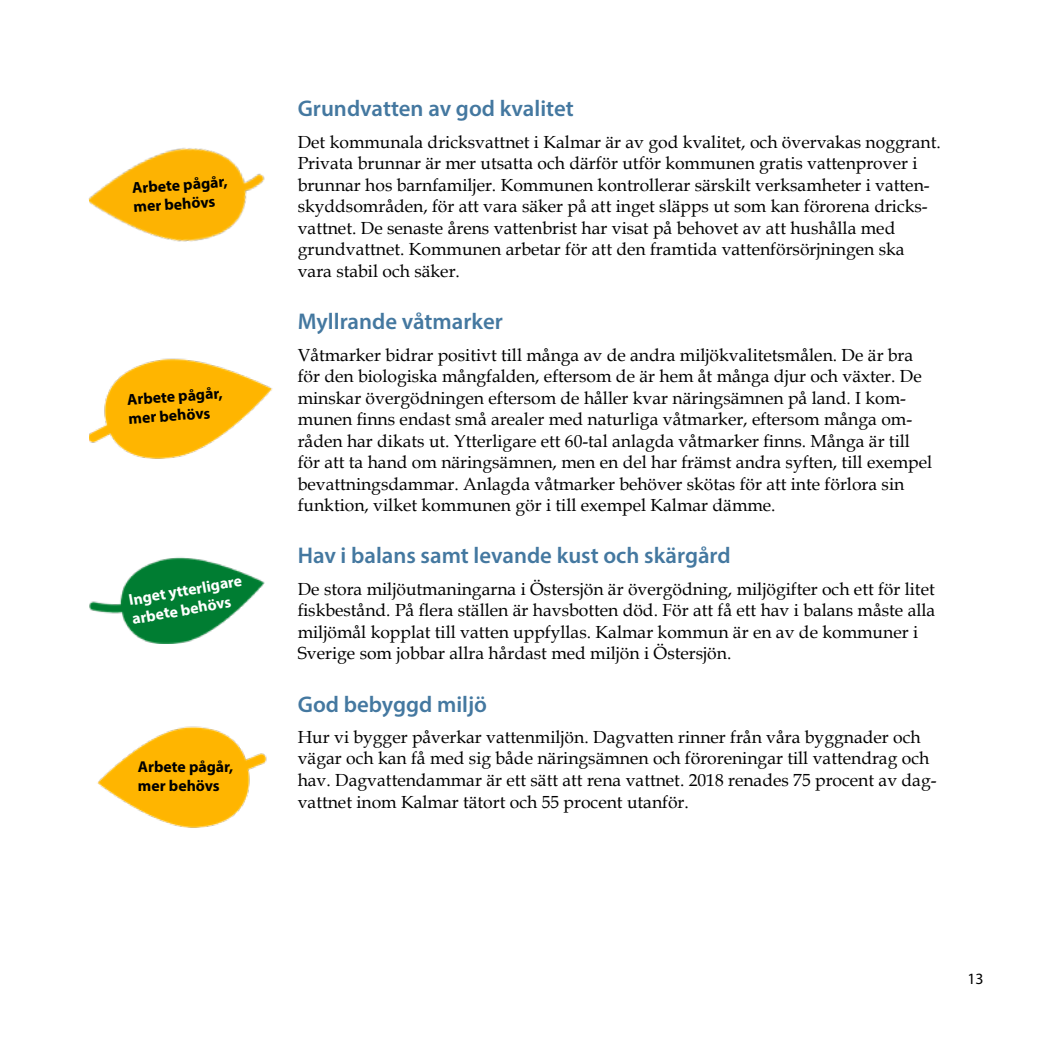
<style>
.page{position:relative;width:1042px;height:1042px;background:#fff}
.page>*{position:absolute;margin:0;border:0;box-sizing:border-box;transform-origin:0 0}
.t1{font:600 22.75px "Myriad Pro";color:#4478a0}
.t2{font:17.5px/21.5px "Book Antiqua";color:#000}
.t3{font:700 15.75px/18.9px "Myriad Pro";color:#000}
.t4{font:700 15.75px/18.9px "Myriad Pro";color:#fff}
.t5{font:15.75px "Myriad Pro";color:#000}
</style>
<div class="page">
<img style="left:88px;top:148px;width:177px;height:94px">
<img style="left:90px;top:358px;width:183px;height:101px">
<img style="left:90px;top:557px;width:175px;height:86px">
<img style="left:97px;top:726px;width:170px;height:102px">
<p class="t3" style="left:132px;top:178px;width:97px;rotate:-4deg">Arbete pågår, mer behövs</p>
<p class="t3" style="left:126px;top:390px;width:97px;rotate:-4deg">Arbete pågår, mer behövs</p>
<p class="t4" style="left:127px;top:590px;width:116px;rotate:-10deg">Inget ytterligare arbete behövs</p>
<p class="t3" style="left:138px;top:757px;width:97px">Arbete pågår, mer behövs</p>
<h1 class="t1" style="left:298px;top:94px;width:277px">Grundvatten av god kvalitet</h1>
<p class="t2" style="left:298px;top:131px;width:644px">Det kommunala dricksvattnet i Kalmar är av god kvalitet, och övervakas noggrant.<br>Privata brunnar är mer utsatta och därför utför kommunen gratis vattenprover i brunnar hos barnfamiljer. Kommunen kontrollerar särskilt verksamheter i vatten&shy;skyddsområden, för att vara säker på att inget släpps ut som kan förorena dricks&shy;vattnet. De senaste årens vattenbrist har visat på behovet av att hushålla med grundvattnet. Kommunen arbetar för att den framtida vattenförsörjningen ska vara stabil och säker.</p>
<h1 class="t1" style="left:298px;top:307px;width:207px">Myllrande våtmarker</h1>
<p class="t2" style="left:298px;top:343px;width:636px">Våtmarker bidrar positivt till många av de andra miljökvalitetsmålen. De är bra för den biologiska mångfalden, eftersom de är hem åt många djur och växter. De minskar övergödningen eftersom de håller kvar näringsämnen på land. I kom&shy;munen finns endast små arealer med naturliga våtmarker, eftersom många om&shy;råden har dikats ut. Ytterligare ett 60-tal anlagda våtmarker finns. Många är till för att ta hand om näringsämnen, men en del har främst andra syften, till exempel bevattningsdammar. Anlagda våtmarker behöver skötas för att inte förlora sin funktion, vilket kommunen gör i till exempel Kalmar dämme.</p>
<h1 class="t1" style="left:298px;top:541px;width:434px">Hav i balans samt levande kust och skärgård</h1>
<p class="t2" style="left:298px;top:578px;width:639px">De stora miljöutmaningarna i Östersjön är övergödning, miljögifter och ett för litet fiskbestånd. På flera ställen är havsbotten död. För att få ett hav i balans måste alla miljömål kopplat till vatten uppfyllas. Kalmar kommun är en av de kommuner i Sverige som jobbar allra hårdast med miljön i Östersjön.</p>
<h1 class="t1" style="left:298px;top:689px;width:191px">God bebyggd miljö</h1>
<p class="t2" style="left:298px;top:726px;width:640px">Hur vi bygger påverkar vattenmiljön. Dagvatten rinner från våra byggnader och vägar och kan få med sig både näringsämnen och föroreningar till vattendrag och hav. Dagvattendammar är ett sätt att rena vattnet. 2018 renades 75 procent av dag&shy;vattnet inom Kalmar tätort och 55 procent utanför.</p>
<p class="t5" style="left:967px;top:969px;width:18px">13</p>
</div>
